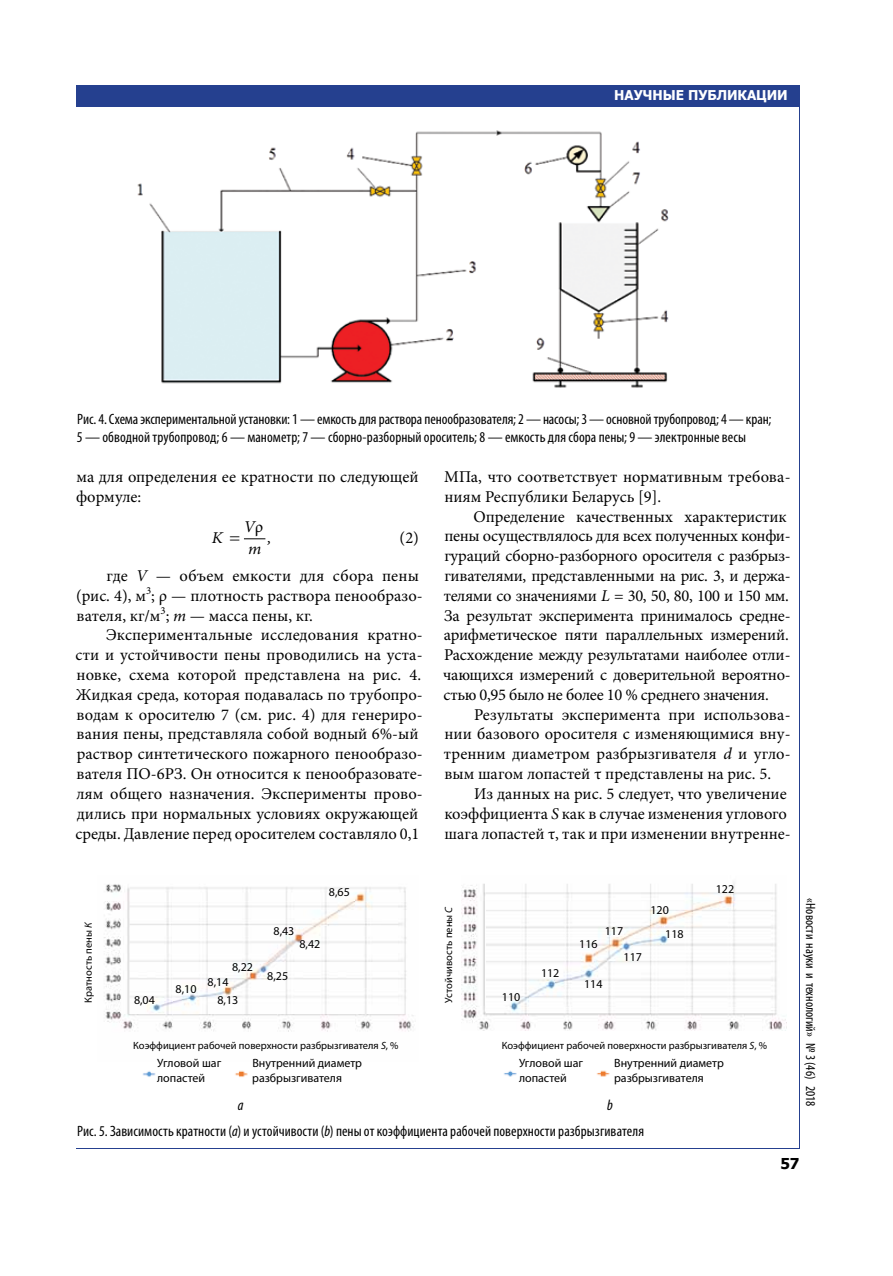
<style>
.page{position:relative;width:893px;height:1276px;background:#fff}
.page>*{position:absolute;margin:0;border:0;box-sizing:border-box;transform-origin:0 0}
.t1{font:16.5px/19.8px "Minion Pro";letter-spacing:-.005em;color:#000}
.t2{font:italic 16.5px "Minion Pro";color:#000}
.t3{font:condensed 15px/18px "Myriad Pro";color:#000}
.t4{font:700 15px "Tahoma";color:#000}
.t5{font:italic condensed 15px "Myriad Pro";color:#000}
.t6{font:condensed 13.5px "Myriad Pro";color:#000}
.t7{font:700 13.5px "Tahoma";color:#fff}
.t8{font:12px/15px "Myriad Pro";color:#000}
.t9{font:10.5px "Myriad Pro";color:#000}
.s1{font-style:italic}
.s2{font-style:normal}
</style>
<div class="page">
<hr style="left:77px;top:1147px;width:722px;height:1px;background:#25408f">
<hr style="left:799px;top:85px;width:1px;height:1063px;background:#25408f">
<div style="left:77px;top:85px;width:722px;height:21px;background:#25408f"></div>
<img style="left:137px;top:130px;width:532px;height:258px">
<img style="left:462px;top:882px;width:325px;height:148px">
<img style="left:104px;top:884px;width:310px;height:148px">
<img style="left:142px;top:1070px;width:106px;height:7px">
<img style="left:504px;top:1070px;width:106px;height:7px">
<svg style="left:244px;top:538px;width:21px;height:2px"></svg>
<p class="t7" style="left:614px;top:86px;width:175px">Научные публикации</p>
<p class="t3" style="left:77px;top:410px;width:696px">Рис. 4. Схема экспериментальной установки: 1 — емкость для раствора пенообразователя; 2 — насосы; 3 — основной трубопровод; 4 — кран;<br>5 — обводной трубопровод; 6 — манометр; 7 — сборно-разборный ороситель; 8 — емкость для сбора пены; 9 — электронные весы</p>
<p class="t1" style="left:76px;top:467px;width:344px">ма для определения ее кратности по следующей формуле:</p>
<p class="t1" style="left:400px;top:527px;width:21px">(2)</p>
<p class="t1" style="left:76px;top:566px;width:348px;text-indent:30px">где <span class="s1">V</span> — объем емкости для сбора пены (рис. 4), м<sup>3</sup>; ρ — плотность раствора пенообразо&shy;вателя, кг/м<sup>3</sup>; <span class="s1">m</span> — масса пены, кг.</p>
<p class="t1" style="left:76px;top:625px;width:349px;text-indent:31px">Экспериментальные исследования кратно&shy;сти и устойчивости пены проводились на уста&shy;новке, схема которой представлена на рис. 4.<br>Жидкая среда, которая подавалась по трубопро&shy;водам к оросителю 7 (см. рис. 4) для генериро&shy;вания пены, представляла собой водный 6%-ый раствор синтетического пожарного пенообразо&shy;вателя ПО-6РЗ. Он относится к пенообразовате&shy;лям общего назначения. Эксперименты прово&shy;дились при нормальных условиях окружающей среды. Давление перед оросителем составляло 0,1</p>
<p class="t2" style="left:244px;top:515px;width:21px">V<span class="s2">ρ</span></p>
<p class="t2" style="left:212px;top:527px;width:12px">K</p>
<p class="t2" style="left:267px;top:527px;width:5px">,</p>
<p class="t2" style="left:248px;top:538px;width:15px">m</p>
<p class="t1" style="left:444px;top:467px;width:348px">МПа, что соответствует нормативным требова&shy;ниям Республики Беларусь [9].</p>
<p class="t1" style="left:443px;top:506px;width:349px;text-indent:30px">Определение качественных характеристик пены осуществлялось для всех полученных конфи&shy;гураций сборно-разборного оросителя с разбрыз&shy;гивателями, представленными на рис. 3, и держа&shy;телями со значениями <span class="s1">L</span> = 30, 50, 80, 100 и 150 мм.<br>За результат эксперимента принималось средне&shy;арифметическое пяти параллельных измерений.<br>Расхождение между результатами наиболее отли&shy;чающихся измерений с доверительной вероятно&shy;стью 0,95 было не более 10 % среднего значения.</p>
<p class="t1" style="left:444px;top:704px;width:348px;text-align:justify;text-indent:30px">Результаты эксперимента при использова&shy;нии базового оросителя с изменяющимися вну&shy;тренним диаметром разбрызгивателя <span class="s1">d</span> и угло&shy;вым шагом лопастей τ представлены на рис. 5.</p>
<p class="t1" style="left:444px;top:784px;width:348px;text-indent:30px">Из данных на рис. 5 следует, что увеличение коэффициента <span class="s1">S</span> как в случае изменения углового шага лопастей τ, так и при изменении внутренне-</p>
<p class="t9" style="left:82px;top:1002px;width:82px;rotate:-90deg">Кратность пены <span class="s1">К</span></p>
<p class="t8" style="left:134px;top:992px;width:22px">8,04</p>
<p class="t8" style="left:176px;top:981px;width:22px">8,10</p>
<p class="t8" style="left:232px;top:959px;width:22px">8,22</p>
<p class="t8" style="left:217px;top:992px;width:22px">8,13</p>
<p class="t8" style="left:208px;top:974px;width:22px">8,14</p>
<p class="t8" style="left:329px;top:884px;width:22px">8,65</p>
<p class="t8" style="left:273px;top:923px;width:22px">8,43</p>
<p class="t8" style="left:267px;top:968px;width:22px">8,25</p>
<p class="t8" style="left:299px;top:936px;width:22px">8,42</p>
<p class="t9" style="left:133px;top:1039px;width:267px">Коэффициент рабочей поверхности разбрызгивателя <span class="s1">S</span>, %</p>
<p class="t8" style="left:157px;top:1055px;width:66px">Угловой шаг лопастей</p>
<p class="t8" style="left:252px;top:1055px;width:111px">Внутренний диаметр разбрызгивателя</p>
<p class="t5" style="left:238px;top:1096px;width:7px">а</p>
<p class="t9" style="left:442px;top:1002px;width:98px;rotate:-90deg">Устойчивость пены <span class="s1">С</span></p>
<p class="t8" style="left:502px;top:989px;width:20px">110</p>
<p class="t8" style="left:541px;top:965px;width:20px">112</p>
<p class="t8" style="left:650px;top:902px;width:20px">120</p>
<p class="t8" style="left:579px;top:936px;width:20px">116</p>
<p class="t8" style="left:605px;top:923px;width:20px">117</p>
<p class="t8" style="left:665px;top:926px;width:20px">118</p>
<p class="t8" style="left:623px;top:949px;width:20px">117</p>
<p class="t8" style="left:584px;top:976px;width:20px">114</p>
<p class="t8" style="left:716px;top:881px;width:20px">122</p>
<p class="t9" style="left:502px;top:1039px;width:267px">Коэффициент рабочей поверхности разбрызгивателя <span class="s1">S</span>, %</p>
<p class="t8" style="left:519px;top:1055px;width:66px">Угловой шаг лопастей</p>
<p class="t8" style="left:614px;top:1055px;width:111px">Внутренний диаметр разбрызгивателя</p>
<p class="t5" style="left:607px;top:1096px;width:7px">b</p>
<p class="t3" style="left:77px;top:1121px;width:568px">Рис. 5. Зависимость кратности (<span class="s1">a</span>) и устойчивости (<span class="s1">b</span>) пены от коэффициента рабочей поверхности разбрызгивателя</p>
<p class="t6" style="left:819px;top:898px;width:209px;rotate:90deg">«Новости науки и технологий» № 3 (46) 2018</p>
<p class="t4" style="left:780px;top:1153px;width:21px">57</p>
</div>
